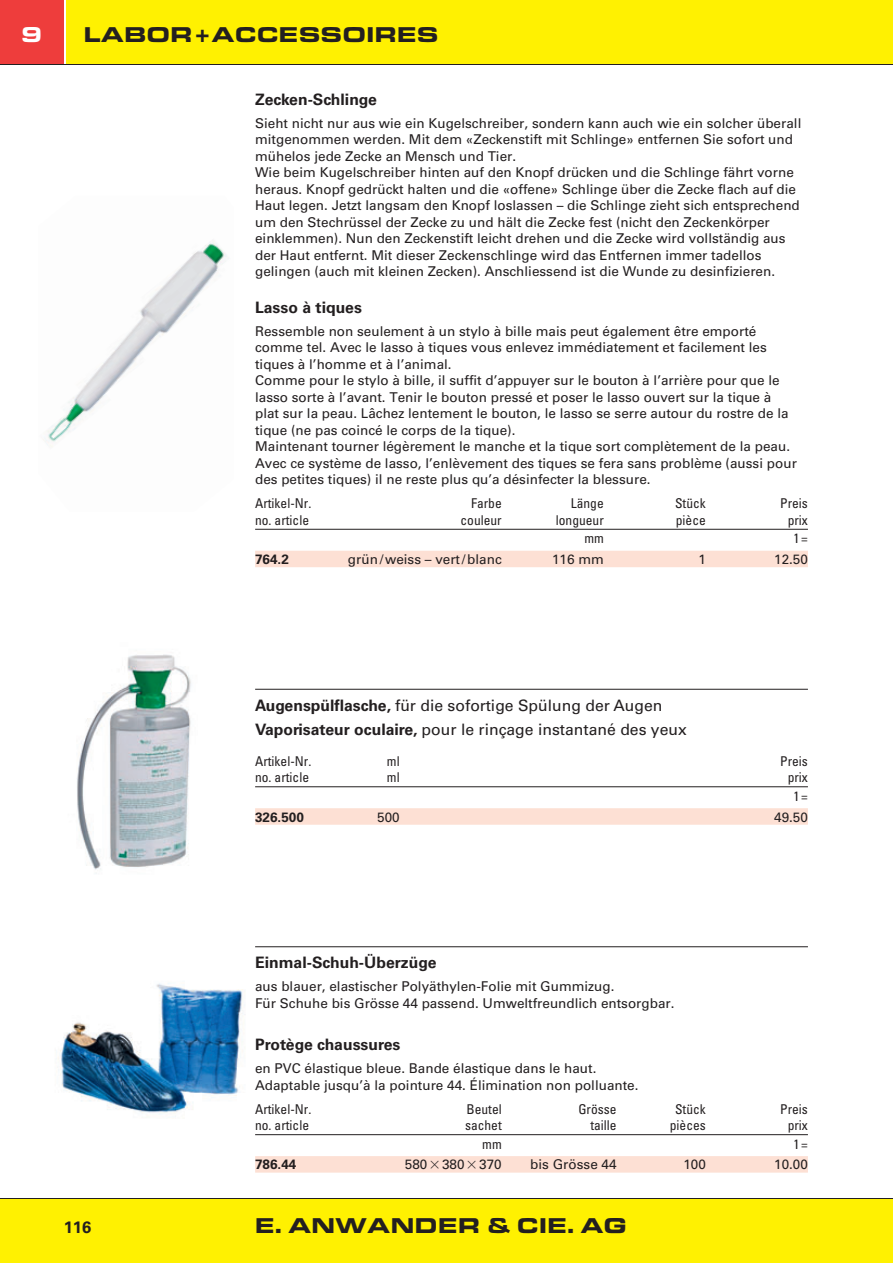
<style>
.page{position:relative;width:893px;height:1263px;background:#fff}
.page>*{position:absolute;margin:0;border:0;box-sizing:border-box;transform-origin:0 0}
.t1{font:700 expanded 21px "Eurostile BQ";color:#231f20}
.t2{font:700 expanded 21px "Eurostile BQ";color:#fff}
.t3{font:700 16.5px "Univers LT Std";color:#231f20}
.t4{font:15.75px/24.5px "Univers LT Std";color:#231f20}
.t5{font:700 15.75px "Univers LT Std";color:#231f20}
.t6{font:13.5px/16.5px "Univers LT Std";color:#231f20}
.t7{font:condensed 13.5px/18.6px "Univers LT Std";color:#231f20;text-align:center}
.t8{font:700 13.5px "Univers LT Std";color:#231f20}
.s1{font-weight:700}
.s2{font-family:"Universal Greekwith Math Pi"}
</style>
<div class="page">
<div style="left:67px;top:0;width:826px;height:64px;background:#fff101"></div>
<div style="left:0;top:1199px;width:893px;height:64px;background:#fff101"></div>
<div style="left:0;top:0;width:64px;height:64px;background:#ee3d3c"></div>
<hr style="left:0;top:1198px;width:893px;height:1px;background:#231f20">
<hr style="left:0;top:64px;width:893px;height:1px;background:#231f20">
<hr style="left:255px;top:529px;width:553px;height:1px;background:#231f20">
<div style="left:255px;top:551px;width:553px;height:16px;background:#fde0d4"></div>
<img style="left:43px;top:240px;width:186px;height:207px">
<hr style="left:255px;top:689px;width:553px;height:1px;background:#231f20">
<hr style="left:255px;top:786px;width:553px;height:1px;background:#231f20">
<div style="left:255px;top:808px;width:553px;height:17px;background:#fde0d4"></div>
<img style="left:77px;top:654px;width:114px;height:216px">
<hr style="left:255px;top:946px;width:553px;height:1px;background:#231f20">
<hr style="left:255px;top:1134px;width:553px;height:1px;background:#231f20">
<div style="left:255px;top:1156px;width:553px;height:16px;background:#fde0d4"></div>
<img style="left:58px;top:983px;width:185px;height:132px">
<h1 class="t2" style="left:22px;top:27px;width:22px">9</h1>
<h1 class="t1" style="left:84px;top:27px;width:357px">LABOR + ACCESSOIRES</h1>
<p class="t5" style="left:255px;top:93px;width:123px">Zecken-Schlinge</p>
<p class="t6" style="left:255px;top:116px;width:548px">Sieht nicht nur aus wie ein Kugelschreiber, sondern kann auch wie ein solcher überall mitgenommen werden. Mit dem «Zeckenstift mit Schlinge» entfernen Sie sofort und mühelos jede Zecke an Mensch und Tier.<br>Wie beim Kugelschreiber hinten auf den Knopf drücken und die Schlinge fährt vorne heraus. Knopf gedrückt halten und die «offene» Schlinge über die Zecke flach auf die Haut legen. Jetzt langsam den Knopf loslassen – die Schlinge zieht sich entsprechend um den Stechrüssel der Zecke zu und hält die Zecke fest (nicht den Zeckenkörper einklemmen). Nun den Zeckenstift leicht drehen und die Zecke wird vollständig aus der Haut entfernt. Mit dieser Zeckenschlinge wird das Entfernen immer tadellos gelingen (auch mit kleinen Zecken). Anschliessend ist die Wunde zu desinfizieren.</p>
<p class="t5" style="left:255px;top:301px;width:108px">Lasso à tiques</p>
<p class="t6" style="left:255px;top:324px;width:543px">Ressemble non seulement à un stylo à bille mais peut également être emporté comme tel. Avec le lasso à tiques vous enlevez immédiatement et facilement les tiques à l’homme et à l’animal.<br>Comme pour le stylo à bille, il suffit d’appuyer sur le bouton à l’arrière pour que le lasso sorte à l’avant. Tenir le bouton pressé et poser le lasso ouvert sur la tique à plat sur la peau. Lâchez lentement le bouton, le lasso se serre autour du rostre de la tique (ne pas coincé le corps de la tique).<br>Maintenant tourner légèrement le manche et la tique sort complètement de la peau.<br>Avec ce système de lasso, l’enlèvement des tiques se fera sans problème (aussi pour des petites tiques) il ne reste plus qu’a désinfecter la blessure.</p>
<p class="t7" style="left:255px;top:496px;width:58px">Artikel-Nr.</p>
<p class="t7" style="left:471px;top:496px;width:32px">Farbe</p>
<p class="t7" style="left:571px;top:496px;width:34px">Länge</p>
<p class="t7" style="left:675px;top:496px;width:32px">Stück</p>
<p class="t7" style="left:780px;top:496px;width:29px">Preis</p>
<p class="t7" style="left:255px;top:512px;width:55px">no. article</p>
<p class="t7" style="left:460px;top:512px;width:43px">couleur</p>
<p class="t7" style="left:556px;top:512px;width:49px">longueur</p>
<p class="t7" style="left:676px;top:512px;width:31px">pièce</p>
<p class="t7" style="left:788px;top:512px;width:22px">prix</p>
<p class="t7" style="left:584px;top:531px;width:21px">mm</p>
<p class="t7" style="left:793px;top:531px;width:16px">1 =</p>
<p class="t8" style="left:255px;top:554px;width:35px">764.2</p>
<p class="t6" style="left:348px;top:552px;width:155px">grün / weiss – vert / blanc</p>
<p class="t6" style="left:552px;top:552px;width:53px">116 mm</p>
<p class="t6" style="left:698px;top:552px;width:9px">1</p>
<p class="t6" style="left:774px;top:552px;width:35px">12.50</p>
<p class="t4" style="left:255px;top:695px;width:433px"><span class="s1">Augenspülflasche,</span> für die sofortige Spülung der Augen<br><span class="s1">Vaporisateur oculaire,</span> pour le rinçage instantané des yeux</p>
<p class="t7" style="left:255px;top:753px;width:58px">Artikel-Nr.</p>
<p class="t7" style="left:387px;top:753px;width:14px">ml</p>
<p class="t7" style="left:780px;top:753px;width:29px">Preis</p>
<p class="t7" style="left:255px;top:770px;width:55px">no. article</p>
<p class="t7" style="left:387px;top:770px;width:14px">ml</p>
<p class="t7" style="left:788px;top:770px;width:22px">prix<br>1 =</p>
<p class="t8" style="left:255px;top:812px;width:50px">326.500</p>
<p class="t6" style="left:377px;top:810px;width:24px">500</p>
<p class="t6" style="left:774px;top:810px;width:35px">49.50</p>
<p class="t5" style="left:255px;top:957px;width:183px">Einmal-Schuh-Überzüge</p>
<p class="t6" style="left:255px;top:980px;width:421px">aus blauer, elastischer Polyäthylen- Folie mit Gummizug.<br>Für Schuhe bis Grösse 44 passend. Umweltfreundlich entsorgbar.</p>
<p class="t5" style="left:255px;top:1038px;width:147px">Protège chaussures</p>
<p class="t6" style="left:255px;top:1061px;width:385px">en PVC élastique bleue. Bande élastique dans le haut.<br>Adaptable jusqu’à la pointure 44. Élimination non polluante.</p>
<p class="t7" style="left:255px;top:1101px;width:58px">Artikel-Nr.</p>
<p class="t7" style="left:466px;top:1101px;width:37px">Beutel</p>
<p class="t7" style="left:578px;top:1101px;width:40px">Grösse</p>
<p class="t7" style="left:675px;top:1101px;width:32px">Stück</p>
<p class="t7" style="left:780px;top:1101px;width:29px">Preis</p>
<p class="t7" style="left:255px;top:1117px;width:55px">no. article</p>
<p class="t7" style="left:465px;top:1117px;width:38px">sachet</p>
<p class="t7" style="left:590px;top:1117px;width:28px">taille</p>
<p class="t7" style="left:670px;top:1117px;width:37px">pièces</p>
<p class="t7" style="left:788px;top:1117px;width:22px">prix</p>
<p class="t7" style="left:482px;top:1136px;width:21px">mm</p>
<p class="t7" style="left:793px;top:1136px;width:16px">1 =</p>
<p class="t8" style="left:255px;top:1159px;width:43px">786.44</p>
<p class="t6" style="left:405px;top:1158px;width:98px">580 <span class="s2">-</span> 380 <span class="s2">-</span> 370</p>
<p class="t6" style="left:530px;top:1158px;width:88px">bis Grösse 44</p>
<p class="t6" style="left:683px;top:1158px;width:24px">100</p>
<p class="t6" style="left:774px;top:1158px;width:35px">10.00</p>
<p class="t3" style="left:64px;top:1221px;width:29px">116</p>
<h1 class="t1" style="left:255px;top:1218px;width:373px">E. ANWANDER &amp; CIE. AG</h1>
</div>
